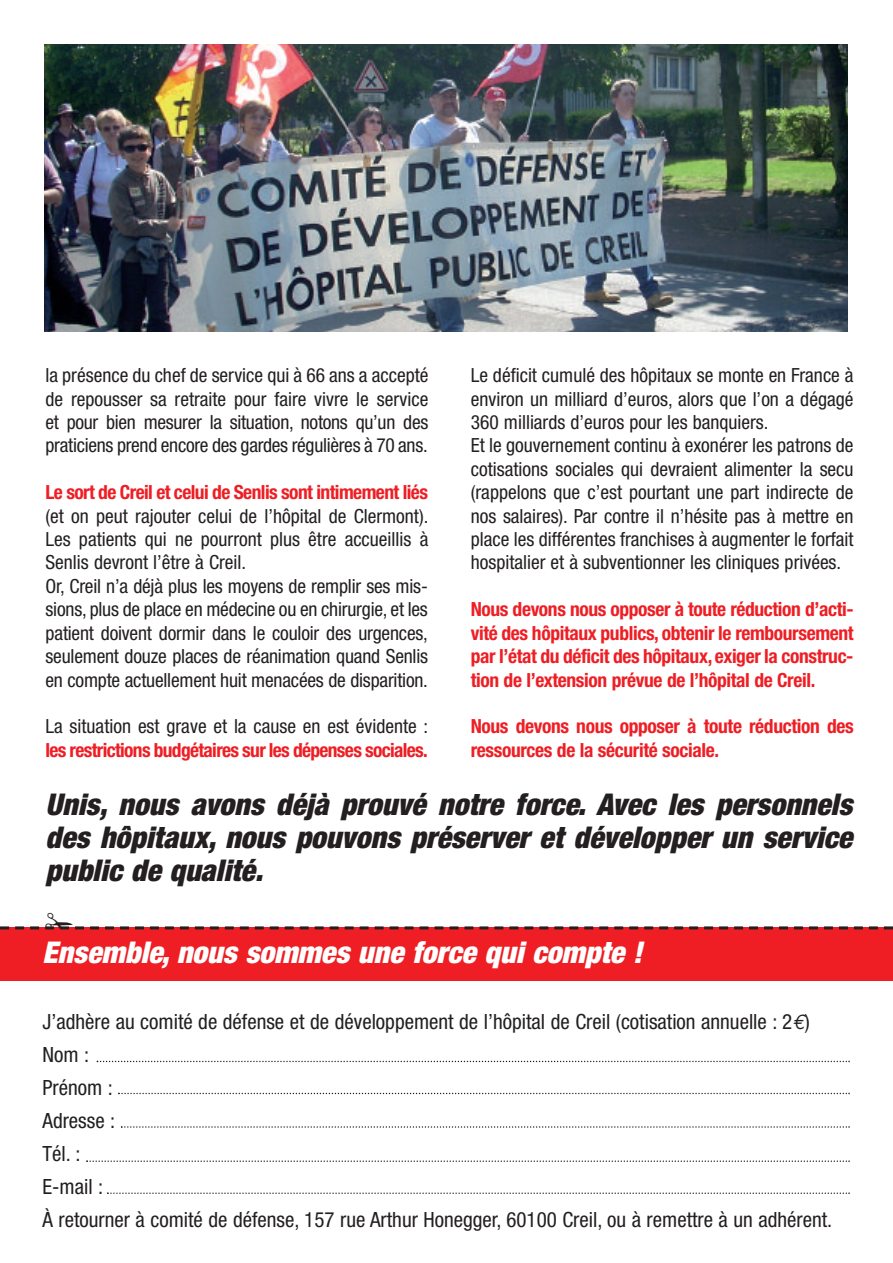
<style>
.page{position:relative;width:893px;height:1263px;background:#fff}
.page>*{position:absolute;margin:0;border:0;box-sizing:border-box;transform-origin:0 0}
.t1{font:italic 900 condensed 30px/33px "Helvetica Neue";color:#231f20;text-align:justify}
.t2{font:italic 900 condensed 30px "Helvetica Neue";color:#fff}
.t3{font:condensed 21px/33px "Helvetica Neue";color:#231f20}
.t4{font:condensed 19.5px/23.4px "Helvetica Neue";color:#231f20}
.t5{font:700 condensed 19.5px/23.4px "Helvetica Neue";letter-spacing:-.02em;color:#ee1e24;text-align:justify}
.s1{font-family:"Euro Mono";font-style:italic;font-stretch:normal}
</style>
<div class="page">
<div style="left:0;top:928px;width:893px;height:53px;background:#ee1e24"></div>
<img style="left:44px;top:45px;width:804px;height:286px">
<svg style="left:97px;top:1061px;width:753px;height:1px"></svg>
<svg style="left:118px;top:1093px;width:732px;height:1px"></svg>
<svg style="left:121px;top:1126px;width:729px;height:2px"></svg>
<svg style="left:86px;top:1160px;width:764px;height:2px"></svg>
<svg style="left:107px;top:1192px;width:743px;height:2px"></svg>
<svg style="left:0;top:926px;width:893px;height:4px"></svg>
<p class="t4" style="left:471px;top:365px;width:384px">Le déficit cumulé des hôpitaux se monte en France à environ un milliard d’euros, alors que l’on a dégagé 360 milliards d’euros pour les banquiers.<br>Et le gouvernement continu à exonérer les patrons de cotisations sociales qui devraient alimenter la secu (rappelons que c’est pourtant une part indirecte de nos salaires). Par contre il n’hésite pas à mettre en place les différentes franchises à augmenter le forfait hospitalier et à subventionner les cliniques privées.</p>
<p class="t5" style="left:471px;top:599px;width:384px">Nous devons nous opposer à toute réduction d’acti&shy;vité des hôpitaux publics, obtenir le remboursement par l’état du déficit des hôpitaux, exiger la construc&shy;tion de l’extension prévue de l’hôpital de Creil.</p>
<p class="t5" style="left:471px;top:716px;width:384px">Nous devons nous opposer à toute réduction des ressources de la sécurité sociale.</p>
<h1 class="t1" style="left:46px;top:791px;width:808px">Unis, nous avons déjà prouvé notre force. Avec les personnels des hôpitaux, nous pouvons préserver et développer un service public de qualité.</h1>
<p class="t4" style="left:46px;top:365px;width:384px;text-align:justify">la présence du chef de service qui à 66 ans a accepté de repousser sa retraite pour faire vivre le service et pour bien mesurer la situation, notons qu’un des praticiens prend encore des gardes régulières à 70 ans.</p>
<p class="t5" style="left:46px;top:482px;width:384px">Le sort de Creil et celui de Senlis sont intimement liés</p>
<p class="t4" style="left:46px;top:506px;width:384px">(et on peut rajouter celui de l’hôpital de Clermont).<br>Les patients qui ne pourront plus être accueillis à Senlis devront l’être à Creil.<br>Or, Creil n’a déjà plus les moyens de remplir ses mis&shy;sions, plus de place en médecine ou en chirurgie, et les patient doivent dormir dans le couloir des urgences, seulement douze places de réanimation quand Senlis en compte actuellement huit menacées de disparition.</p>
<p class="t4" style="left:46px;top:716px;width:384px">La situation est grave et la cause en est évidente :</p>
<p class="t5" style="left:46px;top:740px;width:384px">les restrictions budgétaires sur les dépenses sociales.</p>
<h1 class="t2" style="left:43px;top:941px;width:601px">Ensemble, nous sommes une force qui compte !</h1>
<p class="t3" style="left:43px;top:1007px;width:791px">J’adhère au comité de défense et de développement de l’hôpital de Creil (cotisation annuelle : 2<span class="s1">€</span>)<br>Nom :<br>Prénom :<br>Adresse :<br>Tél. :<br>E-mail :<br>À retourner à comité de défense, 157 rue Arthur Honegger, 60100 Creil, ou à remettre à un adhérent.</p>
</div>
